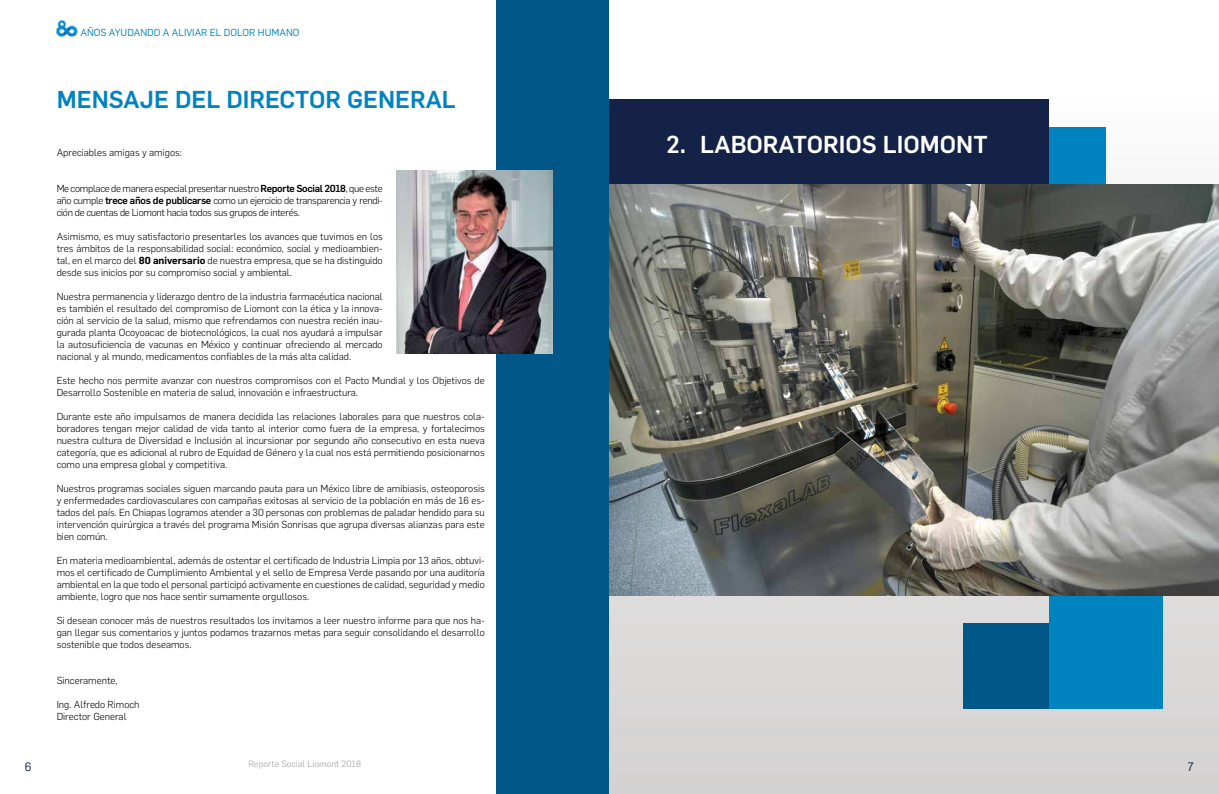
<style>
.page{position:relative;width:1219px;height:794px;background:#fff}
.page>*{position:absolute;margin:0;border:0;box-sizing:border-box;transform-origin:0 0}
.t1{font:500 24px "Flama";color:#0083bf}
.t2{font:500 24px "Flama";color:#fff}
.t3{font:12px "Flama";color:#132246}
.t4{font:300 10px/12px "Flama";color:#000;text-align:justify}
.t5{font:10px "Flama";color:#0083bf}
.t6{font:9px "Flama";color:#afaeae}
.s1{font-weight:500}
.s2{font-weight:600}
</style>
<div class="page">
<div style="left:496px;top:0;width:113px;height:794px;background:#015788"></div>
<img style="left:397px;top:171px;width:156px;height:182px">
<div style="left:609px;top:127px;width:610px;height:667px;background:#d8d6d6"></div>
<div style="left:609px;top:99px;width:440px;height:85px;background:#132246"></div>
<div style="left:1049px;top:595px;width:113px;height:114px;background:#0083bf"></div>
<div style="left:964px;top:624px;width:85px;height:85px;background:#015788"></div>
<div style="left:1049px;top:128px;width:57px;height:56px;background:#0083bf"></div>
<img style="left:609px;top:184px;width:610px;height:411px">
<img style="left:57px;top:20px;width:20px;height:18px">
<p class="t5" style="left:81px;top:26px;width:221px">AÑOS AYUDANDO A ALIVIAR EL DOLOR HUMANO</p>
<h1 class="t1" style="left:57px;top:82px;width:401px">MENSAJE DEL DIRECTOR GENERAL</h1>
<p class="t4" style="left:57px;top:146px;width:127px">Apreciables amigas y amigos:</p>
<p class="t4" style="left:57px;top:182px;width:327px">Me complace de manera especial presentar nuestro <span class="s1">Reporte Social 2018</span>, que este año cumple <span class="s1">trece años de publicarse</span> como un ejercicio de transparencia y rendi&shy;ción de cuentas de Liomont hacia todos sus grupos de interés.</p>
<p class="t4" style="left:57px;top:230px;width:328px">Asimismo, es muy satisfactorio presentarles los avances que tuvimos en los tres ámbitos de la responsabilidad social: económico, social y medioambien&shy;tal, en el marco del <span class="s2">80 aniversario</span> de nuestra empresa, que se ha distinguido desde sus inicios por su compromiso social y ambiental.</p>
<p class="t4" style="left:57px;top:290px;width:328px">Nuestra permanencia y liderazgo dentro de la industria farmacéutica nacional es también el resultado del compromiso de Liomont con la ética y la innova&shy;ción al servicio de la salud, mismo que refrendamos con nuestra recién inau&shy;gurada planta Ocoyoacac de biotecnológicos, la cual nos ayudará a impulsar la autosuficiencia de vacunas en México y continuar ofreciendo al mercado nacional y al mundo, medicamentos confiables de la más alta calidad.</p>
<p class="t4" style="left:57px;top:374px;width:430px">Este hecho nos permite avanzar con nuestros compromisos con el Pacto Mundial y los Objetivos de<br>Desarrollo Sostenible en materia de salud, innovación e infraestructura.</p>
<p class="t4" style="left:57px;top:410px;width:430px">Durante este año impulsamos de manera decidida las relaciones laborales para que nuestros cola&shy;boradores tengan mejor calidad de vida tanto al interior como fuera de la empresa, y fortalecimos nuestra cultura de Diversidad e Inclusión al incursionar por segundo año consecutivo en esta nueva categoría, que es adicional al rubro de Equidad de Género y la cual nos está permitiendo posicionarnos como una empresa global y competitiva.</p>
<p class="t4" style="left:57px;top:482px;width:430px">Nuestros programas sociales siguen marcando pauta para un México libre de amibiasis, osteoporosis y enfermedades cardiovasculares con campañas exitosas al servicio de la población en más de 16 es&shy;tados del país. En Chiapas logramos atender a 30 personas con problemas de paladar hendido para su intervención quirúrgica a través del programa Misión Sonrisas que agrupa diversas alianzas para este bien común.</p>
<p class="t4" style="left:57px;top:554px;width:430px">En materia medioambiental, además de ostentar el certificado de Industria Limpia por 13 años, obtuvi&shy;mos el certificado de Cumplimiento Ambiental y el sello de Empresa Verde pasando por una auditoría ambiental en la que todo el personal participó activamente en cuestiones de calidad, seguridad y medio ambiente, logro que nos hace sentir sumamente orgullosos.</p>
<p class="t4" style="left:57px;top:614px;width:430px">Si desean conocer más de nuestros resultados los invitamos a leer nuestro informe para que nos ha&shy;gan llegar sus comentarios y juntos podamos trazarnos metas para seguir consolidando el desarrollo sostenible que todos deseamos.</p>
<p class="t4" style="left:57px;top:674px;width:62px">Sinceramente,</p>
<p class="t4" style="left:57px;top:698px;width:84px">Ing. Alfredo Rimoch<br>Director General</p>
<h1 class="t2" style="left:666px;top:127px;width:323px">2. LABORATORIOS LIOMONT</h1>
<p class="t6" style="left:248px;top:757px;width:114px">Reporte Social Liomont 2018</p>
<p class="t3" style="left:25px;top:759px;width:8px">6</p>
<p class="t3" style="left:1187px;top:759px;width:8px">7</p>
</div>
